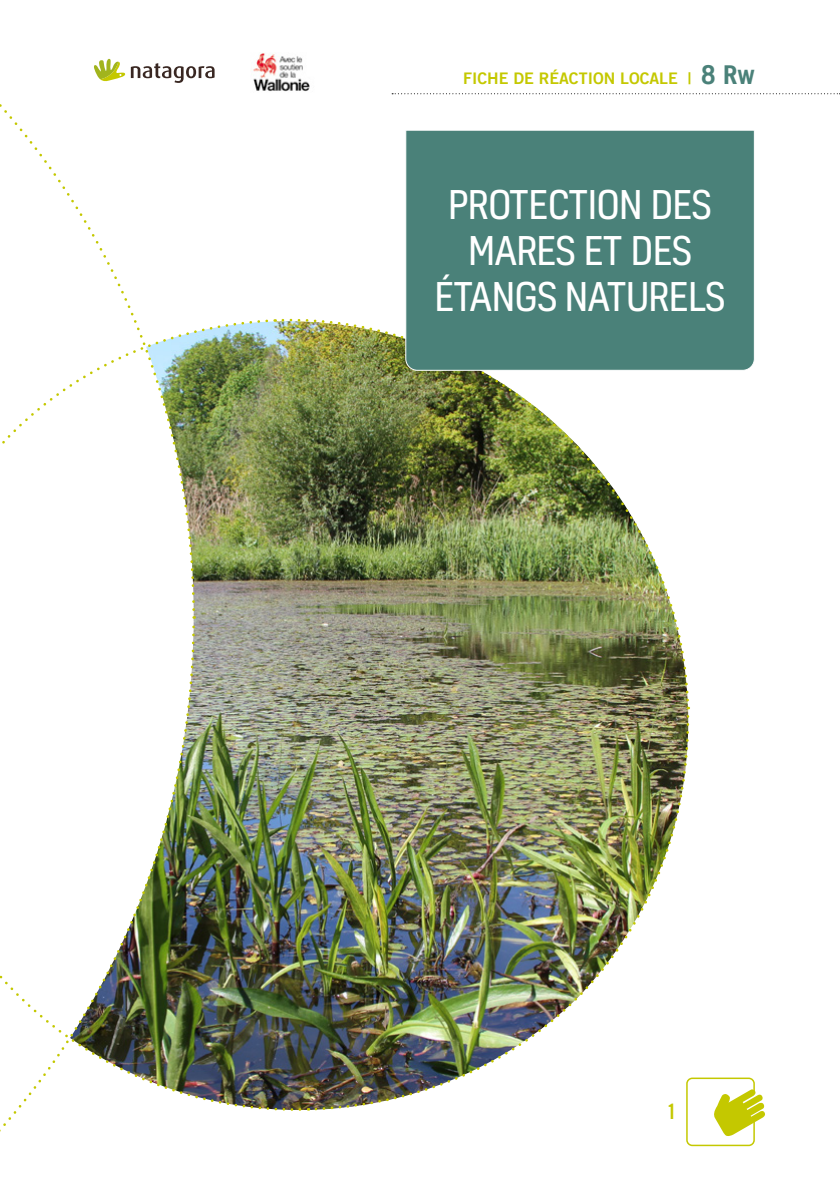
<style>
.page{position:relative;width:840px;height:1191px;background:#fff}
.page>*{position:absolute;margin:0;border:0;box-sizing:border-box;transform-origin:0 0}
.t1{font:38px/46px "Kelson";letter-spacing:-.02em;color:#fff;text-align:center}
.t2{font:21px "Trade Gothic Bold Cond Twenty";color:#c4c800}
.t3{font:16px "Trade Gothic Bold Two";color:#c4c800}
.s1{font-family:"Trade Gothic";font-weight:700;font-size:26px;color:#4a8179}
</style>
<div class="page">
<svg style="left:392px;top:93px;width:448px;height:1px"></svg>
<svg style="left:196px;top:66px;width:18px;height:13px"></svg>
<img style="left:253px;top:53px;width:57px;height:39px">
<img style="left:313px;top:709px;width:377px;height:402px">
<img style="left:276px;top:318px;width:413px;height:385px">
<img style="left:192px;top:319px;width:77px;height:401px">
<img style="left:196px;top:726px;width:110px;height:385px">
<img style="left:0;top:619px;width:196px;height:513px">
<svg style="left:0;top:58px;width:196px;height:554px"></svg>
<div style="left:405px;top:130px;width:349px;height:241px;background:#4a8179"></div>
<div style="left:685px;top:1077px;width:69px;height:69px;border:2px solid #c4c800;border-radius:5px"></div>
<svg style="left:714px;top:1089px;width:51px;height:47px"></svg>
<p class="t3" style="left:463px;top:69px;width:293px">FICHE DE RÉACTION LOCALE | <span class="s1">8 Rw</span></p>
<p class="t1" style="left:434px;top:181px;width:293px">PROTECTION DES<br>MARES ET DES<br>ÉTANGS NATURELS</p>
<p class="t2" style="left:666px;top:1099px;width:11px">1</p>
</div>
